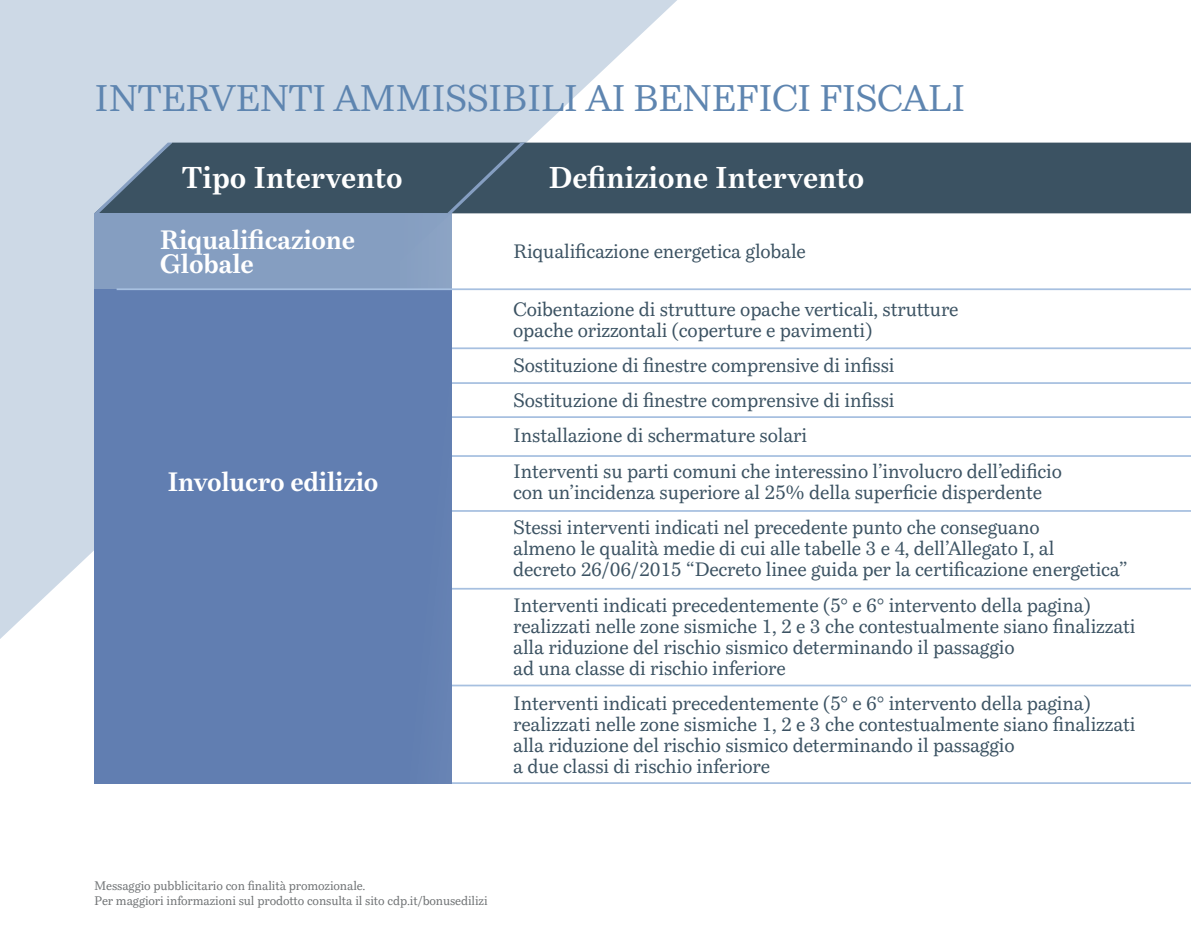
<style>
.page{position:relative;width:1191px;height:943px;background:#fff}
.page>*{position:absolute;margin:0;border:0;box-sizing:border-box;transform-origin:0 0}
.t1{font:36.75px "Bressay";letter-spacing:-.03em;color:#5e85b0}
.t2{font:700 29.75px "Bressay";color:#fff}
.t3{font:700 26.25px/24.5px "Bressay";letter-spacing:-.01em;color:#fff}
.t4{font:19.25px/21px "Bressay";letter-spacing:-.01em;color:#3b5262}
.t5{font:12.25px/14.7px "Bressay";letter-spacing:-.01em;color:#6f7274}
</style>
<div class="page">
<hr style="left:451px;top:684px;width:740px;height:2px;background:#a7c0e0">
<hr style="left:451px;top:782px;width:740px;height:2px;background:#a7c0e0">
<svg style="left:0;top:0;width:714px;height:784px"></svg>
<div style="left:172px;top:143px;width:1019px;height:70px;background:#3b5262"></div>
<hr style="left:451px;top:588px;width:740px;height:1px;background:#a7c0e0">
<svg style="left:447px;top:143px;width:78px;height:70px;background:#3f5667"></svg>
<hr style="left:451px;top:347px;width:740px;height:2px;background:#a7c0e0">
<hr style="left:451px;top:382px;width:740px;height:2px;background:#a7c0e0">
<hr style="left:451px;top:416px;width:740px;height:2px;background:#a7c0e0">
<hr style="left:451px;top:455px;width:740px;height:2px;background:#a7c0e0">
<hr style="left:451px;top:510px;width:740px;height:2px;background:#a7c0e0">
<div style="left:94px;top:213px;width:357px;height:92px;background:#859ec1"></div>
<svg style="left:94px;top:143px;width:78px;height:70px;background:#8496a6"></svg>
<div style="left:94px;top:289px;width:357px;height:495px;background:#617eb1"></div>
<hr style="left:117px;top:288px;width:1074px;height:2px;background:#a7c0e0">
<h1 class="t1" style="left:94px;top:74px;width:873px">INTERVENTI AMMISSIBILI AI BENEFICI FISCALI</h1>
<h2 class="t2" style="left:182px;top:159px;width:222px">Tipo Intervento</h2>
<h2 class="t2" style="left:548px;top:159px;width:318px">Definizione Intervento</h2>
<h3 class="t3" style="left:160px;top:227px;width:197px">Riqualificazione<br>Globale</h3>
<p class="t4" style="left:513px;top:243px;width:294px">Riqualificazione energetica globale</p>
<p class="t4" style="left:513px;top:300px;width:447px">Coibentazione di strutture opache verticali, strutture opache orizzontali (coperture e pavimenti)</p>
<p class="t4" style="left:513px;top:349px;width:550px;line-height:35.2px">Sostituzione di finestre comprensive di infissi<br>Sostituzione di finestre comprensive di infissi<br>Installazione di schermature solari<br>Interventi su parti comuni che interessino l’involucro dell’edificio</p>
<p class="t4" style="left:513px;top:476px;width:530px;line-height:35.5px">con un’incidenza superiore al 25% della superficie disperdente<br>Stessi interventi indicati nel precedente punto che conseguano</p>
<p class="t4" style="left:513px;top:539px;width:616px">almeno le qualità medie di cui alle tabelle 3 e 4, dell’Allegato I, al<br>decreto 26/06/2015 “Decreto linee guida per la certificazione energetica”</p>
<p class="t4" style="left:513px;top:596px;width:624px">Interventi indicati precedentemente (5° e 6° intervento della pagina) realizzati nelle zone sismiche 1, 2 e 3 che contestualmente siano finalizzati alla riduzione del rischio sismico determinando il passaggio<br>ad una classe di rischio inferiore</p>
<p class="t4" style="left:513px;top:694px;width:624px">Interventi indicati precedentemente (5° e 6° intervento della pagina) realizzati nelle zone sismiche 1, 2 e 3 che contestualmente siano finalizzati alla riduzione del rischio sismico determinando il passaggio<br>a due classi di rischio inferiore</p>
<h3 class="t3" style="left:167px;top:469px;width:212px">Involucro edilizio</h3>
<p class="t5" style="left:94px;top:879px;width:395px">Messaggio pubblicitario con finalità promozionale.<br>Per maggiori informazioni sul prodotto consulta il sito cdp.it/bonusedilizi</p>
</div>
